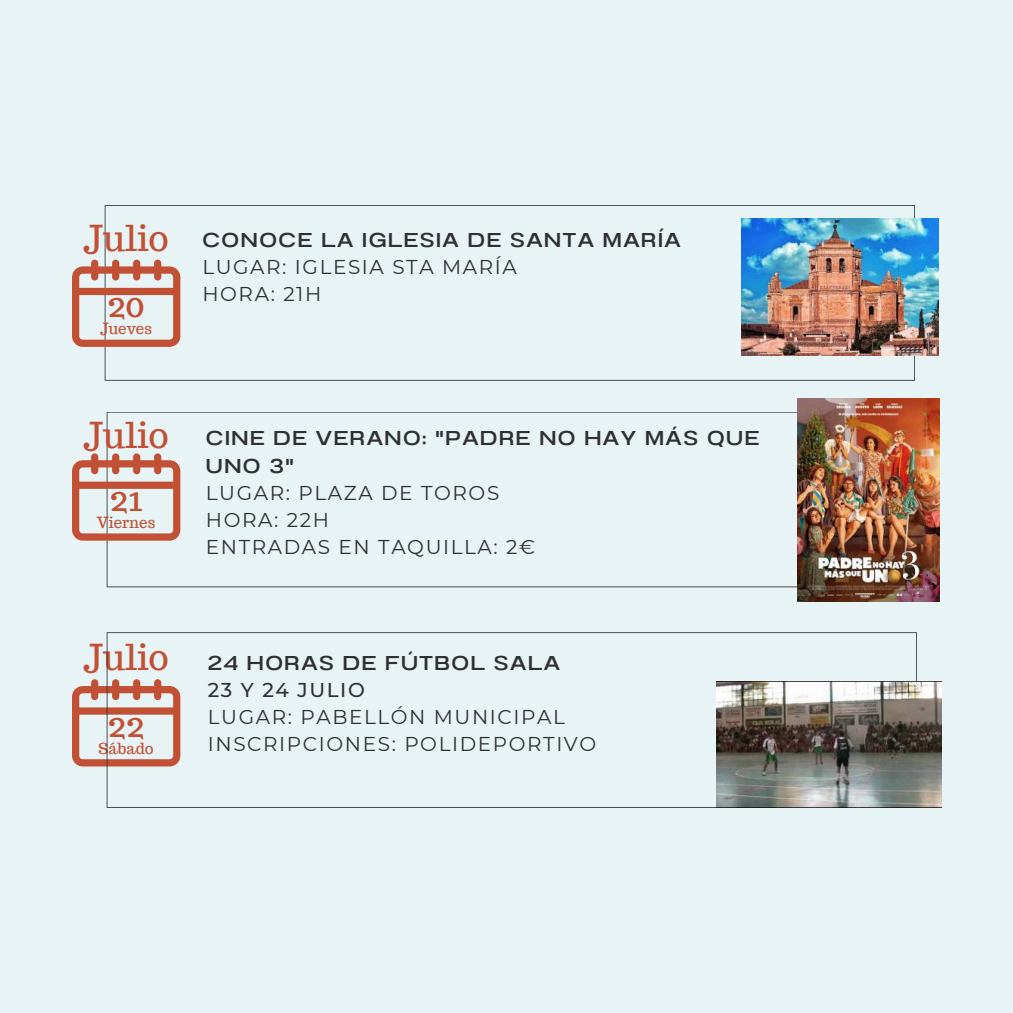
<style>
.page{position:relative;width:1013px;height:1013px;background:#fff}
.page>*{position:absolute;margin:0;border:0;box-sizing:border-box;transform-origin:0 0}
.t1{font:35.25px "Trocchi";color:#c25035}
.t2{font:35px "Trocchi";color:#c25035}
.t3{font:20px "Montserrat";letter-spacing:.08em;color:#303030}
.t4{font:20px/27.2px "Anantason Medium Wd 150";letter-spacing:.08em;color:#303030}
.t5{font:500 20px "Montserrat";letter-spacing:.08em;color:#303030}
.t6{font:15.12px "Trocchi";color:#c25035}
</style>
<div class="page">
<div style="left:0;top:0;width:1012px;height:1012px;background:#e7f3f4"></div>
<svg style="left:105px;top:205px;width:810px;height:176px"></svg>
<svg style="left:72px;top:260px;width:108px;height:87px"></svg>
<svg style="left:72px;top:679px;width:35px;height:87px"></svg>
<svg style="left:107px;top:412px;width:690px;height:175px"></svg>
<svg style="left:72px;top:453px;width:108px;height:87px"></svg>
<img style="left:742px;top:218px;width:196px;height:137px">
<img style="left:797px;top:398px;width:142px;height:203px">
<svg style="left:107px;top:632px;width:810px;height:175px"></svg>
<img style="left:716px;top:681px;width:225px;height:126px">
<p class="t2" style="left:83px;top:215px;width:87px">Julio</p>
<p class="t1" style="left:107px;top:281px;width:39px">20</p>
<p class="t6" style="left:100px;top:319px;width:53px">Jueves</p>
<p class="t2" style="left:83px;top:412px;width:87px">Julio</p>
<p class="t1" style="left:110px;top:475px;width:34px">21</p>
<p class="t6" style="left:97px;top:512px;width:60px">Viernes</p>
<p class="t2" style="left:83px;top:634px;width:87px">Julio</p>
<p class="t1" style="left:108px;top:701px;width:38px">22</p>
<p class="t6" style="left:99px;top:738px;width:57px">Sábado</p>
<p class="t4" style="left:202px;top:226px;width:480px">CONOCE LA IGLESIA DE SANTA MARÍA</p>
<p class="t3" style="left:202px;top:254px;width:316px">LUGAR: IGLESIA STA MARÍA</p>
<p class="t3" style="left:202px;top:282px;width:120px">HORA: 21H</p>
<p class="t4" style="left:206px;top:425px;width:555px">CINE DE VERANO: "PADRE NO HAY MÁS QUE<br>UNO 3"</p>
<p class="t3" style="left:206px;top:480px;width:295px">LUGAR: PLAZA DE TOROS</p>
<p class="t3" style="left:206px;top:507px;width:125px">HORA: 22H</p>
<p class="t3" style="left:206px;top:535px;width:331px">ENTRADAS EN TAQUILLA: 2€</p>
<p class="t4" style="left:208px;top:649px;width:353px">24 HORAS DE FÚTBOL SALA</p>
<p class="t5" style="left:208px;top:677px;width:158px">23 Y 24 JULIO</p>
<p class="t3" style="left:208px;top:704px;width:358px">LUGAR: PABELLÓN MUNICIPAL</p>
<p class="t3" style="left:208px;top:732px;width:390px">INSCRIPCIONES: POLIDEPORTIVO</p>
</div>
